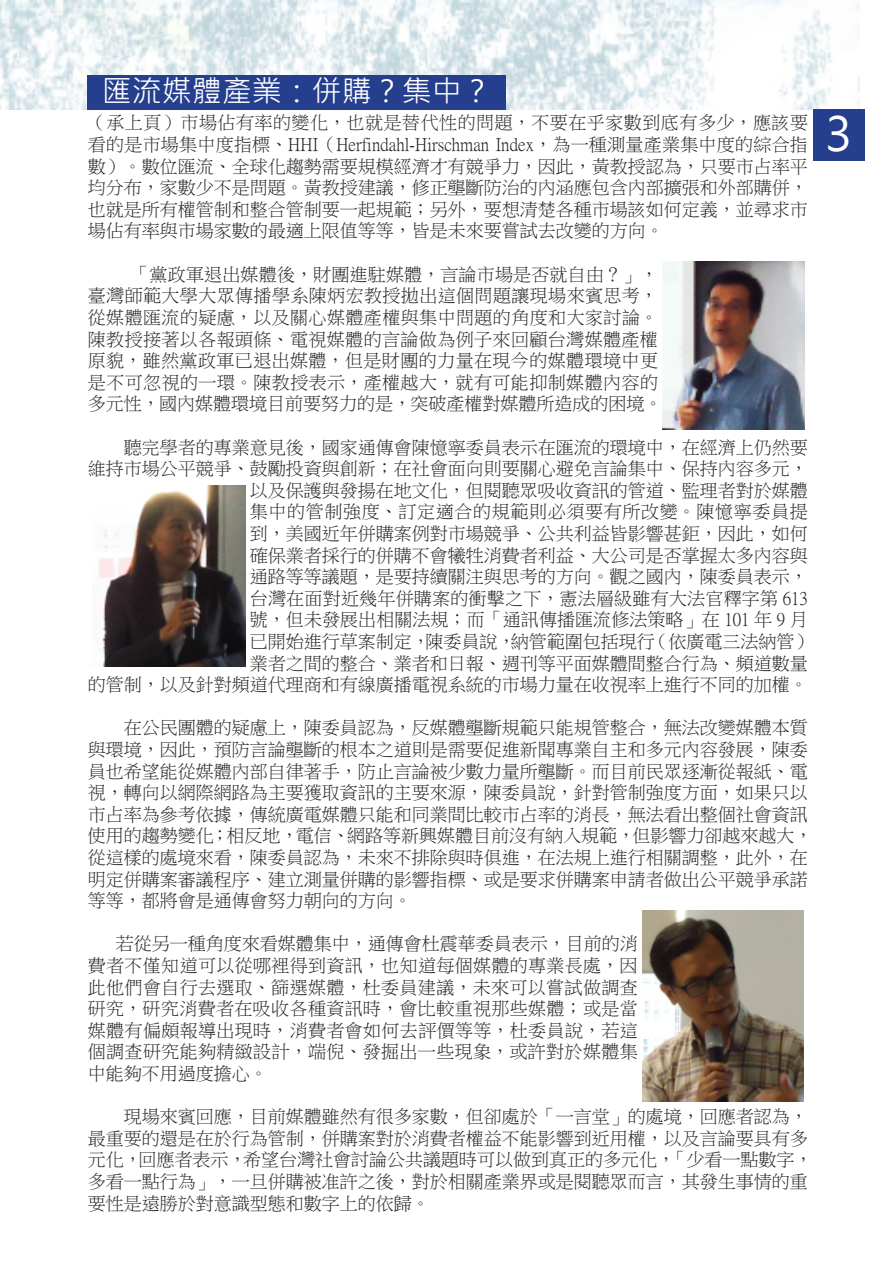
<style>
.page{position:relative;width:893px;height:1263px;background:#fff}
.page>*{position:absolute;margin:0;border:0;box-sizing:border-box;transform-origin:0 0}
.t1{font:46.5px "Microsoft Jheng Hei";color:#fff}
.t2{font:30px "Microsoft Jheng Hei";color:#fff}
.t3{font:18px/21.6px "P Ming Li U";color:#231f20;text-align:justify}
.t4{font:18px/21.6px "P Ming Li U";letter-spacing:.025em;color:#231f20}
</style>
<div class="page">
<img style="left:0;top:0;width:860px;height:110px">
<div style="left:813px;top:109px;width:51px;height:52px;background:#253f8e"></div>
<img style="left:662px;top:261px;width:142px;height:169px">
<div style="left:88px;top:75px;width:418px;height:35px;background:#253f8e"></div>
<img style="left:98px;top:485px;width:148px;height:182px">
<img style="left:642px;top:910px;width:162px;height:192px">
<p class="t2" style="left:102px;top:72px;width:391px">匯流媒體產業：併購？集中？</p>
<p class="t3" style="left:88px;top:112px;width:722px">（承上頁）市場佔有率的變化，也就是替代性的問題，不要在乎家數到底有多少，應該要看的是市場集中度指標、HHI（Herfindahl-Hirschman Index，為一種測量產業集中度的綜合指數）。數位匯流、全球化趨勢需要規模經濟才有競爭力，因此，黃教授認為，只要市占率平均分布，家數少不是問題。黃教授建議，修正壟斷防治的內涵應包含內部擴張和外部購併，也就是所有權管制和整合管制要一起規範；另外，要想清楚各種市場該如何定義，並尋求市場佔有率與市場家數的最適上限值等等，皆是未來要嘗試去改變的方向。</p>
<p class="t4" style="left:88px;top:263px;width:576px;text-indent:44px">「黨政軍退出媒體後，財團進駐媒體，言論市場是否就自由？」，臺灣師範大學大眾傳播學系陳炳宏教授拋出這個問題讓現場來賓思考，從媒體匯流的疑慮，以及關心媒體產權與集中問題的角度和大家討論。陳教授接著以各報頭條、電視媒體的言論做為例子來回顧台灣媒體產權原貌，雖然黨政軍已退出媒體，但是財團的力量在現今的媒體環境中更是不可忽視的一環。陳教授表示，產權越大，就有可能抑制媒體內容的多元性，國內媒體環境目前要努力的是，突破產權對媒體所造成的困境。</p>
<p class="t3" style="left:88px;top:436px;width:726px;text-align:right">聽完學者的專業意見後，國家通傳會陳憶寧委員表示在匯流的環境中，在經濟上仍然要<br>維持市場公平競爭、鼓勵投資與創新；在社會面向則要關心避免言論集中、保持內容多元，以及保護與發揚在地文化，但閱聽眾吸收資訊的管道、監理者對於媒體<br>集中的管制強度、訂定適合的規範則必須要有所改變。陳憶寧委員提<br>到，美國近年併購案例對市場競爭、公共利益皆影響甚鉅，因此，如何<br>確保業者採行的併購不會犧牲消費者利益、大公司是否掌握太多內容與<br>通路等等議題，是要持續關注與思考的方向。觀之國內，陳委員表示，<br>台灣在面對近幾年併購案的衝擊之下，憲法層級雖有大法官釋字第 613<br>號，但未發展出相關法規；而「通訊傳播匯流修法策略」在 101 年 9 月<br>已開始進行草案制定，陳委員說，納管範圍包括現行（依廣電三法納管）<br>業者之間的整合、業者和日報、週刊等平面媒體間整合行為、頻道數量<br>的管制，以及針對頻道代理商和有線廣播電視系統的市場力量在收視率上進行不同的加權。</p>
<p class="t3" style="left:88px;top:717px;width:726px;text-align:left;text-indent:36px">在公民團體的疑慮上，陳委員認為，反媒體壟斷規範只能規管整合，無法改變媒體本質與環境，因此，預防言論壟斷的根本之道則是需要促進新聞專業自主和多元內容發展，陳委員也希望能從媒體內部自律著手，防止言論被少數力量所壟斷。而目前民眾逐漸從報紙、電視，轉向以網際網路為主要獲取資訊的主要來源，陳委員說，針對管制強度方面，如果只以市占率為參考依據，傳統廣電媒體只能和同業間比較市占率的消長，無法看出整個社會資訊使用的趨勢變化；相反地，電信、網路等新興媒體目前沒有納入規範，但影響力卻越來越大，從這樣的處境來看，陳委員認為，未來不排除與時俱進，在法規上進行相關調整，此外，在明定併購案審議程序、建立測量併購的影響指標、或是要求併購案申請者做出公平競爭承諾等等，都將會是通傳會努力朝向的方向。</p>
<p class="t3" style="left:88px;top:933px;width:551px;text-indent:28px">若從另一種角度來看媒體集中，通傳會杜震華委員表示，目前的消費者不僅知道可以從哪裡得到資訊，也知道每個媒體的專業長處，因此他們會自行去選取、篩選媒體，杜委員建議，未來可以嘗試做調查研究，研究消費者在吸收各種資訊時，會比較重視那些媒體；或是當媒體有偏頗報導出現時，消費者會如何去評價等等，杜委員說，若這個調查研究能夠精緻設計，端倪、發掘出一些現象，或許對於媒體集中能夠不用過度擔心。</p>
<p class="t3" style="left:88px;top:1106px;width:726px;text-align:left;text-indent:36px">現場來賓回應，目前媒體雖然有很多家數，但卻處於「一言堂」的處境，回應者認為，最重要的還是在於行為管制，併購案對於消費者權益不能影響到近用權，以及言論要具有多元化，回應者表示，希望台灣社會討論公共議題時可以做到真正的多元化，「少看一點數字，多看一點行為」，一旦併購被准許之後，對於相關產業界或是閱聽眾而言，其發生事情的重要性是遠勝於對意識型態和數字上的依歸。</p>
<p class="t1" style="left:825px;top:105px;width:28px">3</p>
</div>
